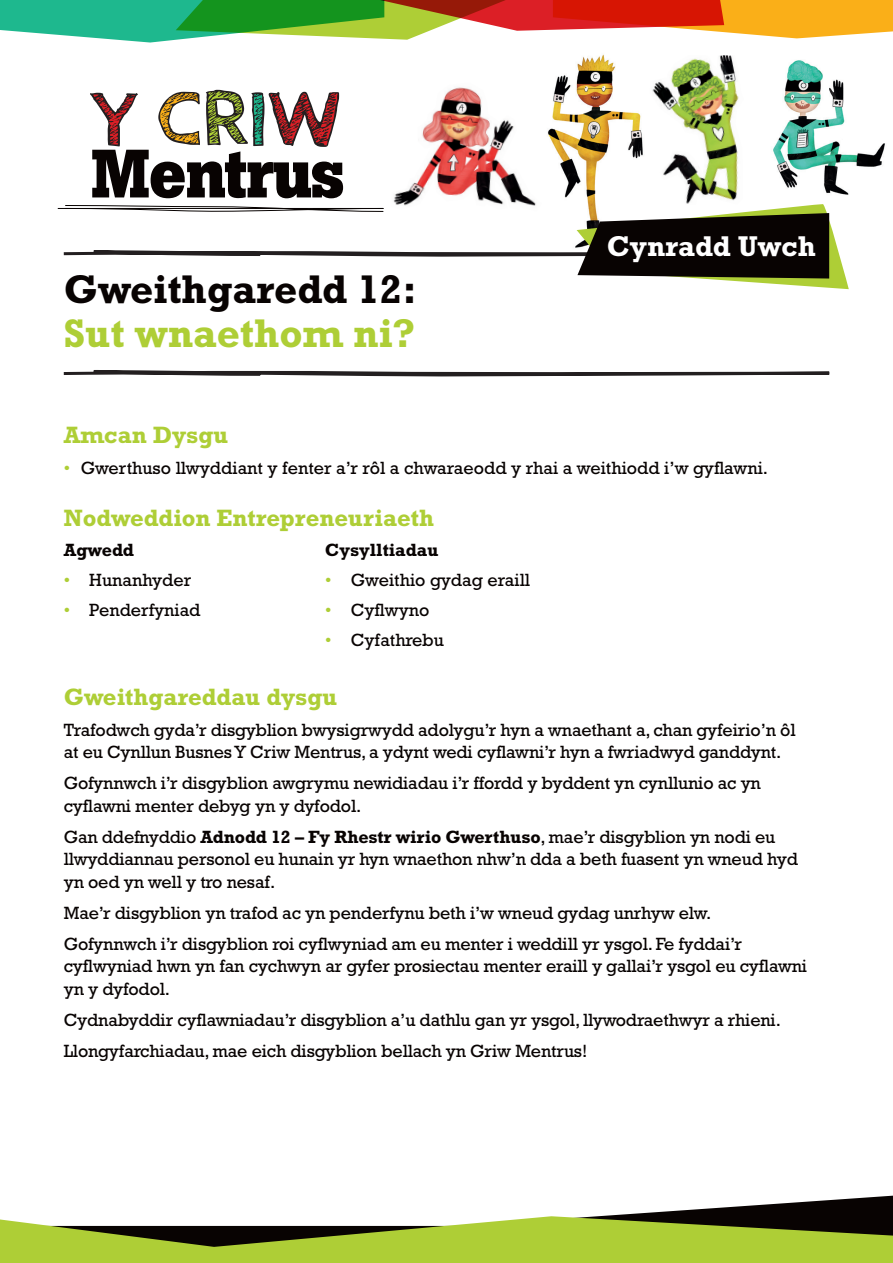
<style>
.page{position:relative;width:893px;height:1263px;background:#fff}
.page>*{position:absolute;margin:0;border:0;box-sizing:border-box;transform-origin:0 0}
.t1{font:700 40.65px "Rockwell";color:#080302}
.t2{font:700 40.65px "Rockwell";color:#aece36}
.t3{font:700 29.1px "Rockwell";color:#fff}
.t4{font:700 24px "Rockwell";color:#aece36}
.t5{font:18px/22.5px "Rockwell";letter-spacing:-.01em;color:#080302}
.t6{font:700 18px "Rockwell";color:#080302}
.s1{color:#aece36}
.s2{font-weight:700}
</style>
<div class="page">
<svg style="left:0;top:0;width:893px;height:43px"></svg>
<img style="left:547px;top:54px;width:96px;height:150px">
<img style="left:652px;top:55px;width:87px;height:149px">
<img style="left:393px;top:87px;width:143px;height:117px">
<img style="left:773px;top:60px;width:112px;height:135px">
<svg style="left:63px;top:370px;width:767px;height:7px"></svg>
<svg style="left:0;top:1196px;width:893px;height:67px"></svg>
<svg style="left:57px;top:204px;width:792px;height:85px"></svg>
<svg style="left:90px;top:90px;width:253px;height:108px"></svg>
<h1 class="t1" style="left:64px;top:265px;width:354px">Gweithgaredd 12:</h1>
<h1 class="t2" style="left:64px;top:309px;width:353px">Sut wnaethom ni?</h1>
<h2 class="t3" style="left:607px;top:229px;width:210px">Cynradd Uwch</h2>
<h3 class="t4" style="left:64px;top:420px;width:166px">Amcan Dysgu</h3>
<p class="t5" style="left:64px;top:456px;width:706px"><span class="s1">•</span> Gwerthuso llwyddiant y fenter a’r rôl a chwaraeodd y rhai a weithiodd i’w gyflawni.</p>
<h3 class="t4" style="left:64px;top:503px;width:372px">Nodweddion Entrepreneuriaeth</h3>
<p class="t6" style="left:64px;top:539px;width:72px">Agwedd</p>
<p class="t5" style="left:64px;top:568px;width:129px"><span class="s1">•</span> Hunanhyder</p>
<p class="t5" style="left:64px;top:599px;width:138px"><span class="s1">•</span> Penderfyniad</p>
<p class="t6" style="left:325px;top:539px;width:115px">Cysylltiadau</p>
<p class="t5" style="left:325px;top:569px;width:206px"><span class="s1">•</span> Gweithio gydag eraill</p>
<p class="t5" style="left:325px;top:599px;width:106px"><span class="s1">•</span> Cyflwyno</p>
<p class="t5" style="left:325px;top:629px;width:120px"><span class="s1">•</span> Cyfathrebu</p>
<h3 class="t4" style="left:64px;top:683px;width:275px">Gweithgareddau dysgu</h3>
<p class="t5" style="left:64px;top:718px;width:733px">Trafodwch gyda’r disgyblion bwysigrwydd adolygu’r hyn a wnaethant a, chan gyfeirio’n ôl at eu Cynllun Busnes Y Criw Mentrus, a ydynt wedi cyflawni’r hyn a fwriadwyd ganddynt.</p>
<p class="t5" style="left:64px;top:772px;width:699px">Gofynnwch i’r disgyblion awgrymu newidiadau i’r ffordd y byddent yn cynllunio ac yn cyflawni menter debyg yn y dyfodol.</p>
<p class="t5" style="left:64px;top:825px;width:736px">Gan ddefnyddio <span class="s2">Adnodd 12 – Fy Rhestr wirio Gwerthuso</span>, mae’r disgyblion yn nodi eu llwyddiannau personol eu hunain yr hyn wnaethon nhw’n dda a beth fuasent yn wneud hyd yn oed yn well y tro nesaf.</p>
<p class="t5" style="left:64px;top:897px;width:680px;line-height:31px">Mae’r disgyblion yn trafod ac yn penderfynu beth i’w wneud gydag unrhyw elw.<br>Gofynnwch i’r disgyblion roi cyflwyniad am eu menter i weddill yr ysgol. Fe fyddai’r</p>
<p class="t5" style="left:64px;top:955px;width:745px">cyflwyniad hwn yn fan cychwyn ar gyfer prosiectau menter eraill y gallai’r ysgol eu cyflawni yn y dyfodol.</p>
<p class="t5" style="left:64px;top:1004px;width:719px;line-height:31px">Cydnabyddir cyflawniadau’r disgyblion a’u dathlu gan yr ysgol, llywodraethwyr a rhieni.<br>Llongyfarchiadau, mae eich disgyblion bellach yn Griw Mentrus!</p>
</div>
